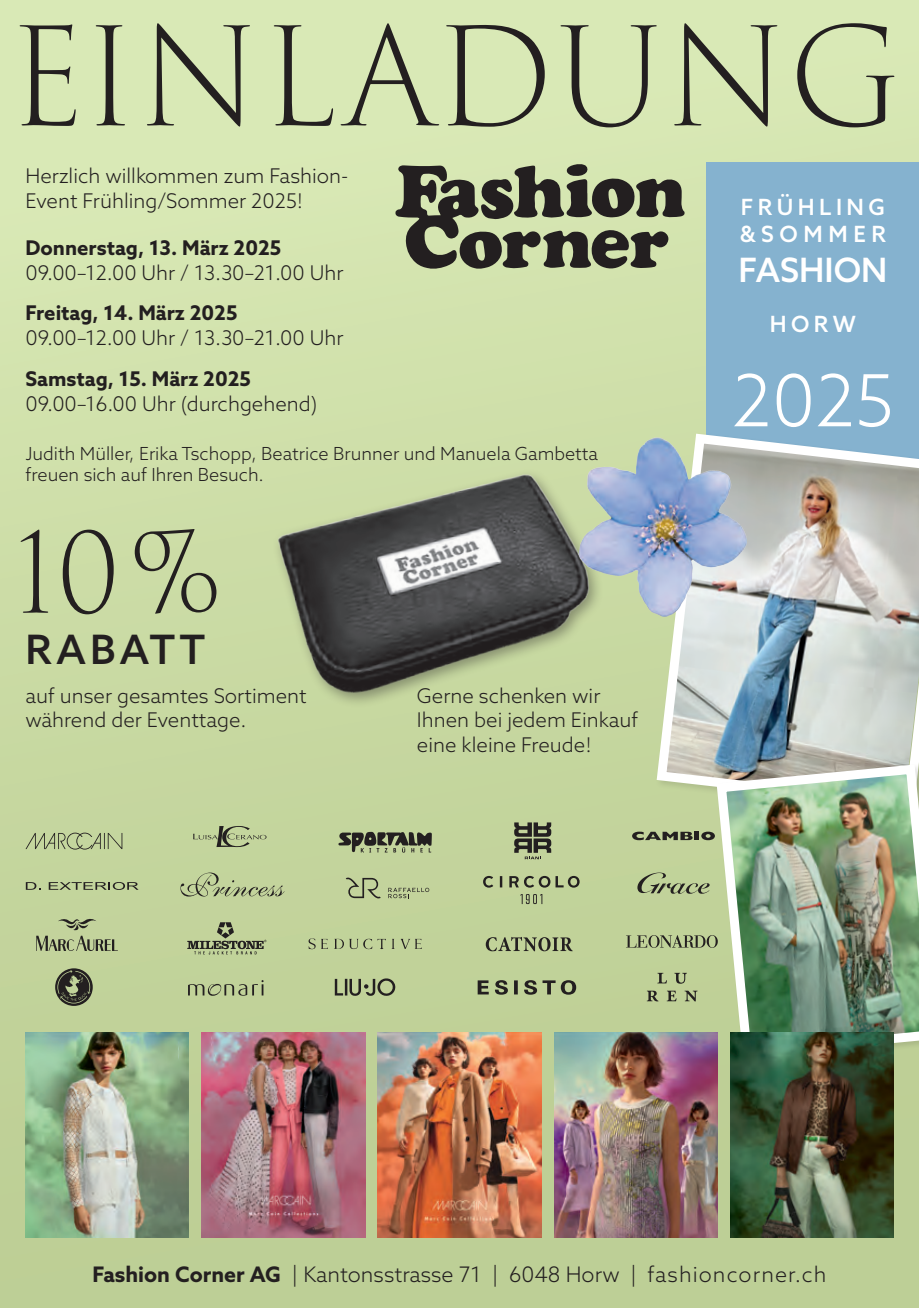
<style>
.page{position:relative;width:919px;height:1308px;background:#fff}
.page>*{position:absolute;margin:0;border:0;box-sizing:border-box;transform-origin:0 0}
.t1{font:300 132.75px "Trajan Pro 3";color:#231f20}
.t2{font:300 108px "Trajan Pro 3";color:#231f20}
.t3{font:300 72px "Azo Sans";color:#fff}
.t4{font:500 40.5px "Azo Sans";letter-spacing:.1em;color:#231f20}
.t5{font:500 33.52px "Azo Sans";color:#fff}
.t6{font:500 22.28px/26.8px "Azo Sans";letter-spacing:.2em;color:#fff}
.t7{font:300 21.38px "Azo Sans";color:#231f20}
.t8{font:300 20.25px/24.3px "Azo Sans";color:#231f20}
.t9{font:700 20.25px "Azo Sans";color:#231f20}
.t10{font:300 18px/21.6px "Azo Sans";color:#231f20}
.s1{font-weight:700}
</style>
<div class="page">
<div style="left:0;top:0;width:918px;height:1307px;background:linear-gradient(to bottom,#dbebb8,#b9cb91)"></div>
<svg style="left:395px;top:164px;width:289px;height:105px;background:#7c8268"></svg>
<div style="left:706px;top:162px;width:212px;height:297px;background:#85b2cf"></div>
<img style="left:26px;top:1032px;width:163px;height:205px">
<img style="left:202px;top:1032px;width:163px;height:205px">
<img style="left:378px;top:1032px;width:163px;height:205px">
<img style="left:554px;top:1032px;width:163px;height:205px">
<svg style="left:193px;top:825px;width:73px;height:22px;background:#a7b586"></svg>
<svg style="left:26px;top:832px;width:96px;height:17px;background:#a8b688"></svg>
<svg style="left:338px;top:831px;width:94px;height:21px;background:#72795d"></svg>
<svg style="left:657px;top:972px;width:30px;height:11px"></svg>
<svg style="left:646px;top:990px;width:51px;height:11px"></svg>
<svg style="left:180px;top:872px;width:104px;height:24px;background:#aebc8c"></svg>
<svg style="left:520px;top:894px;width:22px;height:10px"></svg>
<svg style="left:483px;top:876px;width:96px;height:11px"></svg>
<svg style="left:388px;top:887px;width:41px;height:11px"></svg>
<svg style="left:345px;top:877px;width:36px;height:21px"></svg>
<svg style="left:308px;top:938px;width:20px;height:11px"></svg>
<svg style="left:334px;top:938px;width:88px;height:11px"></svg>
<svg style="left:187px;top:922px;width:79px;height:32px;background:#9fab7f"></svg>
<svg style="left:335px;top:978px;width:60px;height:18px"></svg>
<svg style="left:632px;top:831px;width:60px;height:9px"></svg>
<div style="left:694px;top:831px;width:5px;height:9px;background:#231f20"></div>
<svg style="left:701px;top:831px;width:10px;height:9px"></svg>
<svg style="left:637px;top:872px;width:72px;height:21px;background:#a0ae81"></svg>
<svg style="left:188px;top:980px;width:75px;height:16px"></svg>
<svg style="left:477px;top:980px;width:99px;height:14px"></svg>
<svg style="left:36px;top:918px;width:82px;height:33px;background:#a4b184"></svg>
<svg style="left:626px;top:935px;width:85px;height:13px"></svg>
<svg style="left:55px;top:968px;width:38px;height:38px"></svg>
<svg style="left:26px;top:882px;width:15px;height:7px"></svg>
<svg style="left:49px;top:882px;width:89px;height:8px"></svg>
<svg style="left:514px;top:822px;width:37px;height:37px"></svg>
<svg style="left:485px;top:937px;width:87px;height:14px"></svg>
<img style="left:205px;top:447px;width:352px;height:275px">
<svg style="left:651px;top:446px;width:267px;height:368px;background:#c1c5be"></svg>
<img style="left:557px;top:409px;width:247px;height:315px">
<img style="left:711px;top:759px;width:207px;height:303px">
<img style="left:730px;top:1032px;width:163px;height:205px">
<h1 class="t1" style="left:7px;top:-13px;width:895px">EINLADUNG</h1>
<p class="t8" style="left:26px;top:163px;width:324px">Herzlich willkommen zum Fashion-<br>Event Frühling/Sommer 2025!</p>
<p class="t9" style="left:26px;top:234px;width:257px">Donnerstag, 13. März 2025</p>
<p class="t8" style="left:26px;top:260px;width:319px">09.00–12.00 Uhr / 13.30–21.00 Uhr</p>
<p class="t9" style="left:26px;top:299px;width:213px">Freitag, 14. März 2025</p>
<p class="t8" style="left:26px;top:325px;width:319px">09.00–12.00 Uhr / 13.30–21.00 Uhr</p>
<p class="t9" style="left:26px;top:365px;width:227px">Samstag, 15. März 2025</p>
<p class="t8" style="left:26px;top:391px;width:293px">09.00–16.00 Uhr (durchgehend)</p>
<p class="t10" style="left:26px;top:442px;width:574px">Judith Müller, Erika Tschopp, Beatrice Brunner und Manuela Gambetta freuen sich auf Ihren Besuch.</p>
<h2 class="t2" style="left:14px;top:500px;width:209px">10%</h2>
<h3 class="t4" style="left:26px;top:623px;width:181px">RABATT</h3>
<p class="t8" style="left:26px;top:683px;width:283px">auf unser gesamtes Sortiment während der Eventtage.</p>
<p class="t8" style="left:417px;top:683px;width:223px">Gerne schenken wir<br>Ihnen bei jedem Einkauf eine kleine Freude!</p>
<p class="t6" style="left:739px;top:194px;width:148px">FRÜHLING &amp;SOMMER</p>
<h3 class="t5" style="left:738px;top:248px;width:150px">FASHION</h3>
<p class="t6" style="left:769px;top:311px;width:88px">HORW</p>
<h3 class="t3" style="left:731px;top:354px;width:163px">2025</h3>
<p class="t7" style="left:92px;top:1260px;width:735px"><span class="s1">Fashion Corner AG</span> | Kantonsstrasse 71 | 6048 Horw | fashioncorner.ch</p>
</div>
